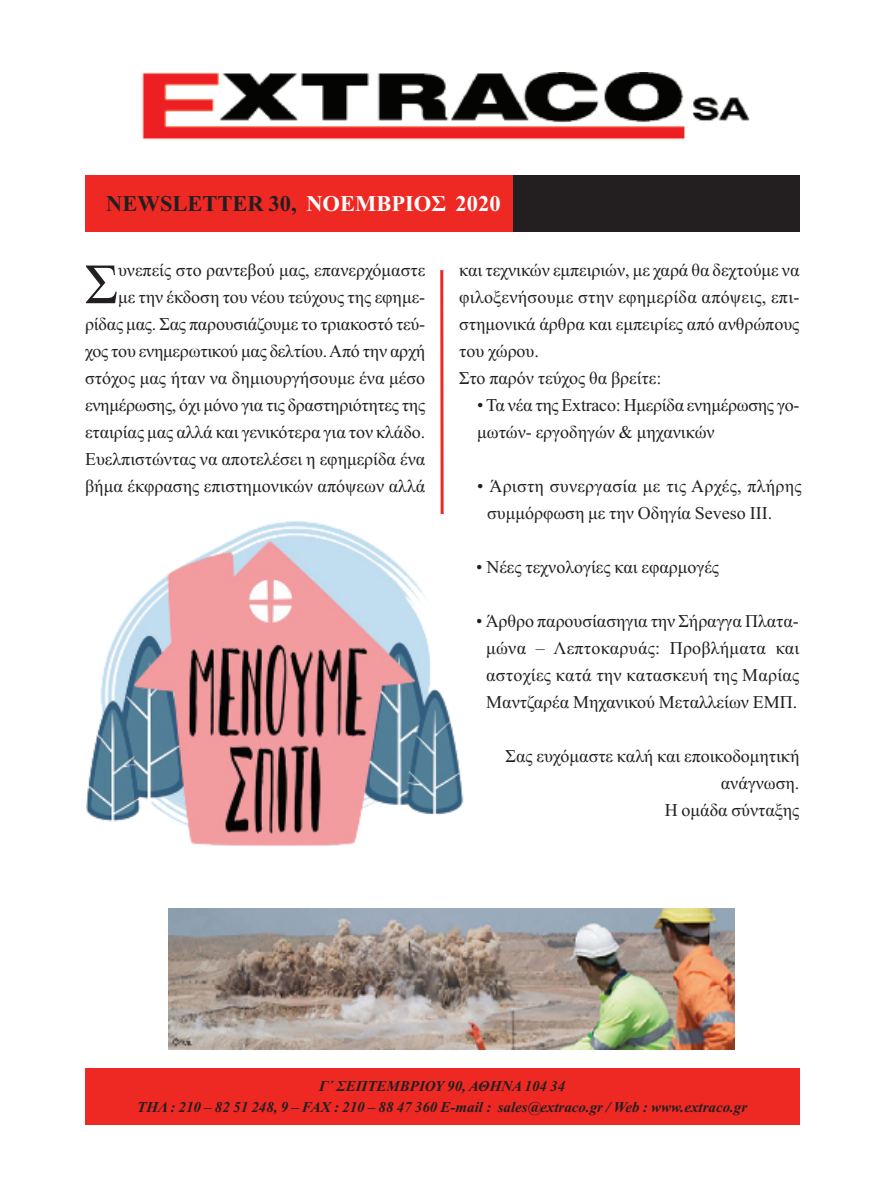
<style>
.page{position:relative;width:893px;height:1191px;background:#fff}
.page>*{position:absolute;margin:0;border:0;box-sizing:border-box;transform-origin:0 0}
.t1{font:56.85px "Times New Roman";color:#231f20}
.t2{font:700 22.5px "Times New Roman";color:#231f20}
.t3{font:18px/27px "Times New Roman";color:#231f20}
.t4{font:italic 700 15px/21px "Times New Roman";color:#231f20;text-align:center}
.s1{color:#fff}
</style>
<div class="page">
<div style="left:85px;top:175px;width:714px;height:61px;background:#231f20"></div>
<div style="left:85px;top:175px;width:428px;height:61px;background:#ee2923"></div>
<div style="left:85px;top:233px;width:714px;height:29px;background:#fff"></div>
<svg style="left:440px;top:270px;width:4px;height:244px"></svg>
<div style="left:85px;top:1068px;width:714px;height:57px;background:#ee2923"></div>
<img style="left:141px;top:72px;width:609px;height:68px">
<img style="left:169px;top:908px;width:566px;height:141px">
<img style="left:86px;top:521px;width:378px;height:325px">
<p class="t2" style="left:106px;top:190px;width:396px">NEWSLETTER 30, <span class="s1">ΝΟΕΜΒΡΙΟΣ 2020</span></p>
<p class="t3" style="left:85px;top:256px;width:342px;text-align:right">υνεπείς στο ραντεβού µας, επανερχόµαστε<br>µε την έκδοση του νέου τεύχους της εφηµε&shy;ρίδας µας. Σας παρουσιάζουµε το τριακοστό τεύ&shy;χος του ενηµερωτικού µας δελτίου.Από την αρχή στόχος µας ήταν να δηµιουργήσουµε ένα µέσο ενηµέρωσης, όχι µόνο για τις δραστηριότητες της εταιρίας µας αλλά και γενικότερα για τον κλάδο.<br>Ευελπιστώντας να αποτελέσει η εφηµερίδα ένα βήµα έκφρασης επιστηµονικών απόψεων αλλά</p>
<p class="t3" style="left:459px;top:256px;width:342px">και τεχνικών εµπειριών, µε χαρά θα δεχτούµε να φιλοξενήσουµε στην εφηµερίδα απόψεις, επι&shy;στηµονικά άρθρα και εµπειρίες από ανθρώπους του χώρου.<br>Στο παρόν τεύχος θα βρείτε:</p>
<h1 class="t1" style="left:85px;top:250px;width:35px">Σ</h1>
<p class="t3" style="left:477px;top:391px;width:324px">• Τα νέα της Extraco: Ηµερίδα ενηµέρωσης γο&shy;µωτών- εργοδηγών &amp; µηχανικών</p>
<p class="t3" style="left:487px;top:472px;width:316px;text-indent:-10px">• Άριστη συνεργασία µε τις Αρχές, πλήρης συµµόρφωση µε την Οδηγία Seveso III.</p>
<p class="t3" style="left:476px;top:553px;width:244px">• Νέες τεχνολογίες και εφαρµογές</p>
<p class="t3" style="left:476px;top:607px;width:325px;text-align:center">• Άρθρο παρουσίασηγια την Σήραγγα Πλατα&shy;µώνα – Λεπτοκαρυάς: Προβλήµατα και αστοχίες κατά την κατασκευή της Μαρίας Μαντζαρέα Μηχανικού Μεταλλείων ΕΜΠ.</p>
<p class="t3" style="left:506px;top:742px;width:295px;text-align:right">Σας ευχόµαστε καλή και εποικοδοµητική ανάγνωση.<br>Η οµάδα σύνταξης</p>
<p class="t4" style="left:137px;top:1074px;width:611px">Γ΄ ΣΕΠΤΕΜΒΡΙΟΥ 90, ΑΘΗΝΑ 104 34<br>TΗΛ : 210 – 82 51 248, 9 – FAX : 210 – 88 47 360 E-mail : sales@extraco.gr / Web : www.extraco.gr</p>
</div>
